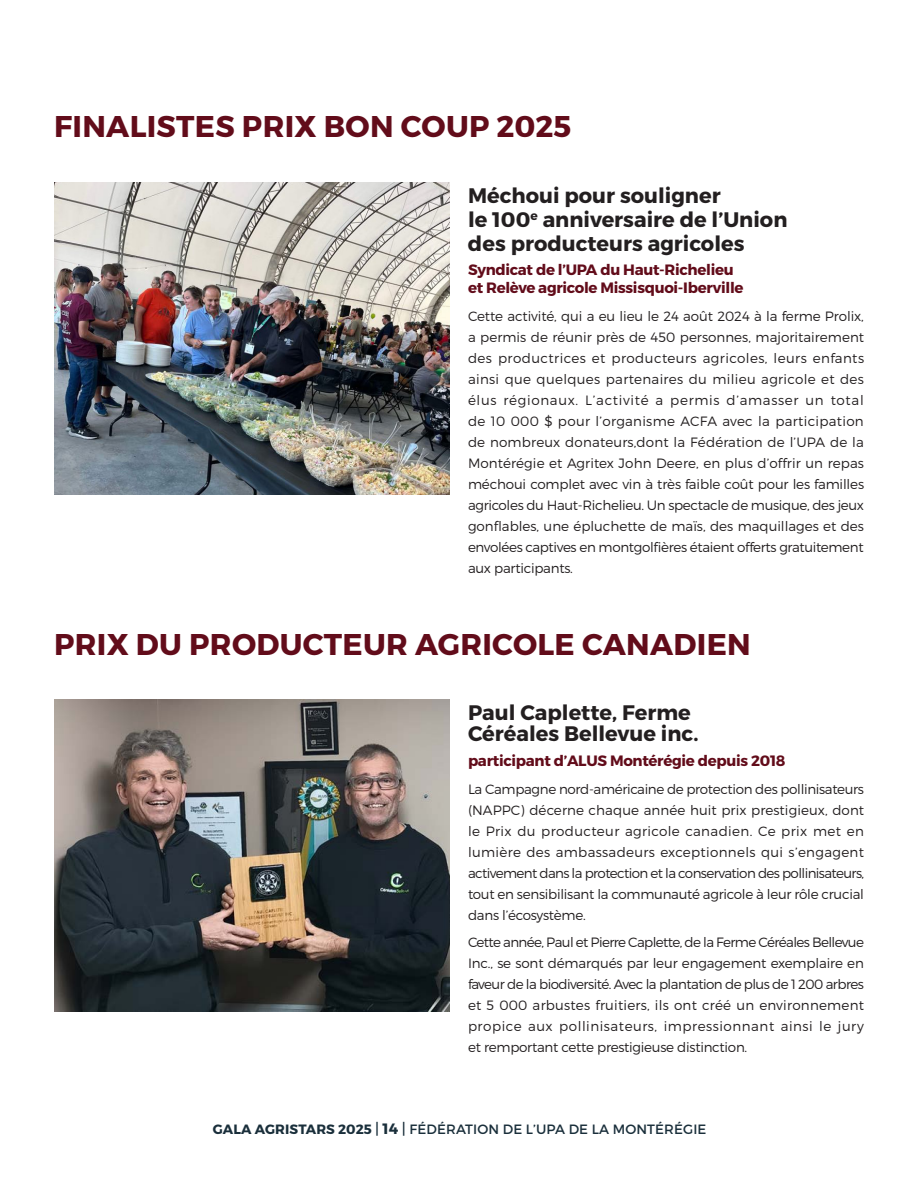
<style>
.page{position:relative;width:918px;height:1188px;background:#fff}
.page>*{position:absolute;margin:0;border:0;box-sizing:border-box;transform-origin:0 0}
.t1{font:700 30px "Montserrat";letter-spacing:.01em;color:#620c1a}
.t2{font:700 21px/24px "Montserrat";color:#231f20}
.t3{font:700 15px/18px "Montserrat";letter-spacing:-.02em;color:#620c1a}
.t4{font:300 13.5px/21px "Montserrat";letter-spacing:-.02em;color:#231f20;text-align:justify}
.t5{font:13.5px "Montserrat";letter-spacing:.01em;color:#1a2f3b}
.s1{font-weight:700}
.s2{font-size:15px}
.s3{font-weight:700;font-size:15px}
</style>
<div class="page">
<img style="left:54px;top:182px;width:396px;height:313px">
<img style="left:54px;top:700px;width:396px;height:312px">
<p class="t1" style="left:54px;top:108px;width:519px">FINALISTES PRIX BON COUP 2025</p>
<p class="t2" style="left:468px;top:184px;width:321px">Méchoui pour souligner<br>le 100<sup>e</sup> anniversaire de l’Union des producteurs agricoles</p>
<p class="t3" style="left:468px;top:261px;width:277px">Syndicat de l’UPA du Haut-Richelieu et Relève agricole Missisquoi-Iberville</p>
<p class="t4" style="left:468px;top:306px;width:398px">Cette activité, qui a eu lieu le 24 août 2024 à la ferme Prolix, a permis de réunir près de 450 personnes, majoritairement des productrices et producteurs agricoles, leurs enfants ainsi que quelques partenaires du milieu agricole et des élus régionaux. L’activité a permis d’amasser un total de 10 000 $ pour l’organisme ACFA avec la participation de nombreux donateurs,dont la Fédération de l’UPA de la Montérégie et Agritex John Deere, en plus d’offrir un repas méchoui complet avec vin à très faible coût pour les familles agricoles du Haut-Richelieu. Un spectacle de musique, des jeux gonflables, une épluchette de maïs, des maquillages et des envolées captives en montgolfières étaient offerts gratuitement aux participants.</p>
<p class="t1" style="left:54px;top:626px;width:698px">PRIX DU PRODUCTEUR AGRICOLE CANADIEN</p>
<p class="t2" style="left:468px;top:702px;width:232px;line-height:21px">Paul Caplette, Ferme<br>Céréales Bellevue inc.</p>
<p class="t3" style="left:468px;top:752px;width:319px">participant d’ALUS Montérégie depuis 2018</p>
<p class="t4" style="left:468px;top:778px;width:398px">La Campagne nord-américaine de protection des pollinisateurs (NAPPC) décerne chaque année huit prix prestigieux, dont le Prix du producteur agricole canadien. Ce prix met en lumière des ambassadeurs exceptionnels qui s’engagent activement dans la protection et la conservation des pollinisateurs, tout en sensibilisant la communauté agricole à leur rôle crucial dans l’écosystème.</p>
<p class="t4" style="left:468px;top:932px;width:398px">Cette année, Paul et Pierre Caplette, de la Ferme Céréales Bellevue Inc., se sont démarqués par leur engagement exemplaire en faveur de la biodiversité. Avec la plantation de plus de 1 200 arbres et 5 000 arbustes fruitiers, ils ont créé un environnement propice aux pollinisateurs, impressionnant ainsi le jury et remportant cette prestigieuse distinction.</p>
<p class="t5" style="left:213px;top:1121px;width:495px"><span class="s1">GALA AGRISTARS 2025</span> <span class="s2">|</span> <span class="s3">14</span> <span class="s2">|</span> FÉDÉRATION DE L’UPA DE LA MONTÉRÉGIE</p>
</div>
